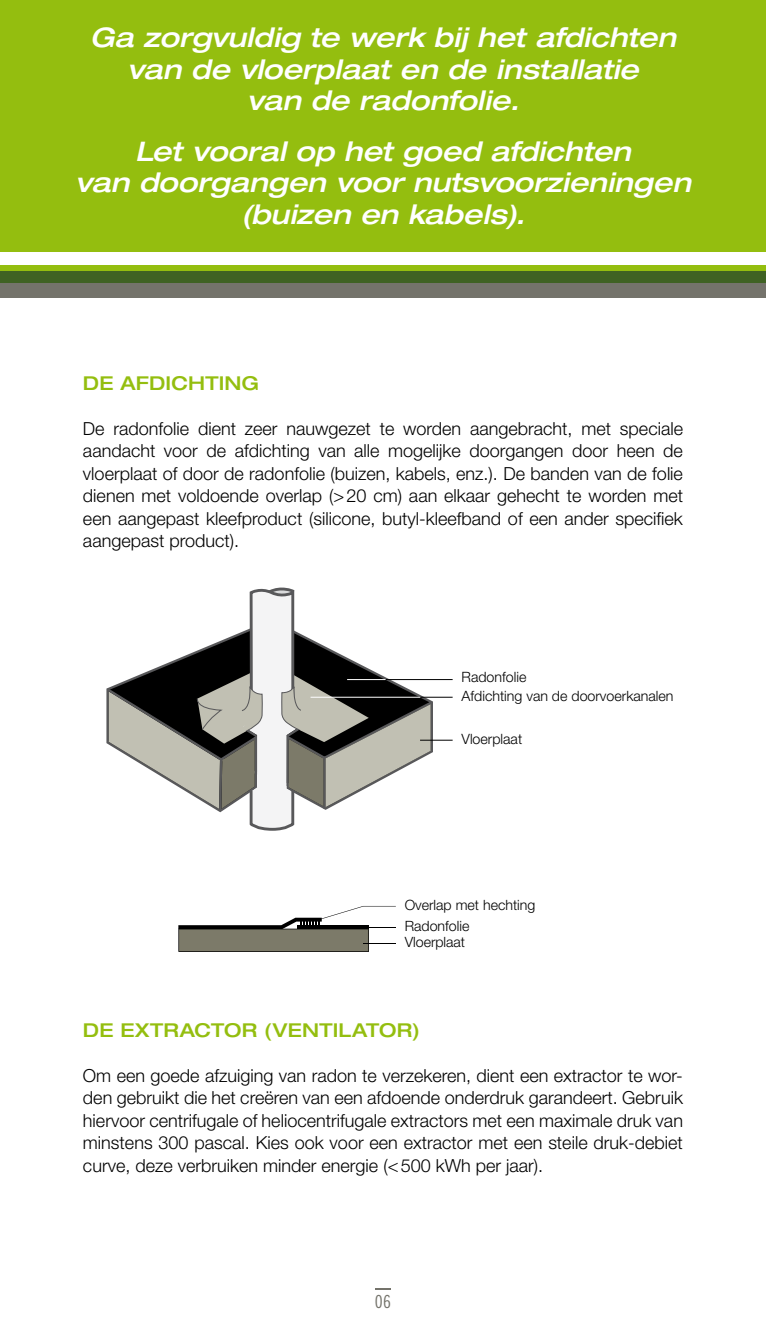
<style>
.page{position:relative;width:766px;height:1340px;background:#fff}
.page>*{position:absolute;margin:0;border:0;box-sizing:border-box;transform-origin:0 0}
.t1{font:italic 500 expanded 27px/31.5px "Helvetica Neue LT Std";color:#fff;text-align:center}
.t2{font:500 expanded 19.12px "Helvetica Neue LT Std";letter-spacing:.01em;color:#94be0f}
.t3{font:300 18px/22.5px "Helvetica Neue LT Std";color:#000;text-align:justify}
.t4{font:18px "Trade Gothic LT Std Cn 18";color:#74736b}
.t5{font:300 14.17px/15.8px "Helvetica Neue LT Std";color:#000}
</style>
<div class="page">
<div style="left:0;top:0;width:765px;height:252px;background:#94be0f"></div>
<div style="left:0;top:283px;width:765px;height:18px;background:#74736b"></div>
<div style="left:0;top:265px;width:765px;height:6px;background:#94be0f"></div>
<div style="left:0;top:271px;width:765px;height:12px;background:#3f6223"></div>
<div style="left:0;top:298px;width:765px;height:6px;background:#fff"></div>
<hr style="left:420px;top:739px;width:32px;height:1px;background:#000">
<hr style="left:418px;top:697px;width:34px;height:1px;background:#000">
<hr style="left:385px;top:679px;width:67px;height:1px;background:#000">
<svg style="left:106px;top:587px;width:324px;height:244px"></svg>
<svg style="left:178px;top:906px;width:218px;height:45px"></svg>
<svg style="left:375px;top:1288px;width:16px;height:1px"></svg>
<h1 class="t1" style="left:90px;top:22px;width:587px">Ga zorgvuldig te werk bij het afdichten van de vloerplaat en de installatie<br>van de radonfolie.</h1>
<h1 class="t1" style="left:75px;top:135px;width:617px">Let vooral op het goed afdichten<br>van doorgangen voor nutsvoorzieningen (buizen en kabels).</h1>
<p class="t2" style="left:83px;top:371px;width:178px">DE AFDICHTING</p>
<p class="t3" style="left:83px;top:417px;width:601px">De radonfolie dient zeer nauwgezet te worden aangebracht, met speciale aandacht voor de afdichting van alle mogelijke doorgangen door heen de vloerplaat of door de radonfolie (buizen, kabels, enz.). De banden van de folie dienen met voldoende overlap (&gt; 20 cm) aan elkaar gehecht te worden met een aangepast kleefproduct (silicone, butyl-kleefband of een ander specifiek aangepast product).</p>
<p class="t5" style="left:461px;top:669px;width:66px">Radonfolie</p>
<p class="t5" style="left:461px;top:687px;width:213px">Afdichting van de doorvoerkanalen</p>
<p class="t5" style="left:461px;top:730px;width:62px">Vloerplaat</p>
<p class="t5" style="left:404px;top:896px;width:132px">Overlap met hechting</p>
<p class="t5" style="left:404px;top:917px;width:66px">Radonfolie<br>Vloerplaat</p>
<p class="t2" style="left:83px;top:1017px;width:338px">DE EXTRACTOR (VENTILATOR)</p>
<p class="t3" style="left:83px;top:1063px;width:601px">Om een goede afzuiging van radon te verzekeren, dient een extractor te wor&shy;den gebruikt die het creëren van een afdoende onderdruk garandeert. Gebruik hiervoor centrifugale of heliocentrifugale extractors met een maximale druk van minstens 300 pascal. Kies ook voor een extractor met een steile druk-debiet curve, deze verbruiken minder energie (&lt; 500 kWh per jaar).</p>
<p class="t4" style="left:375px;top:1290px;width:18px">06</p>
</div>
